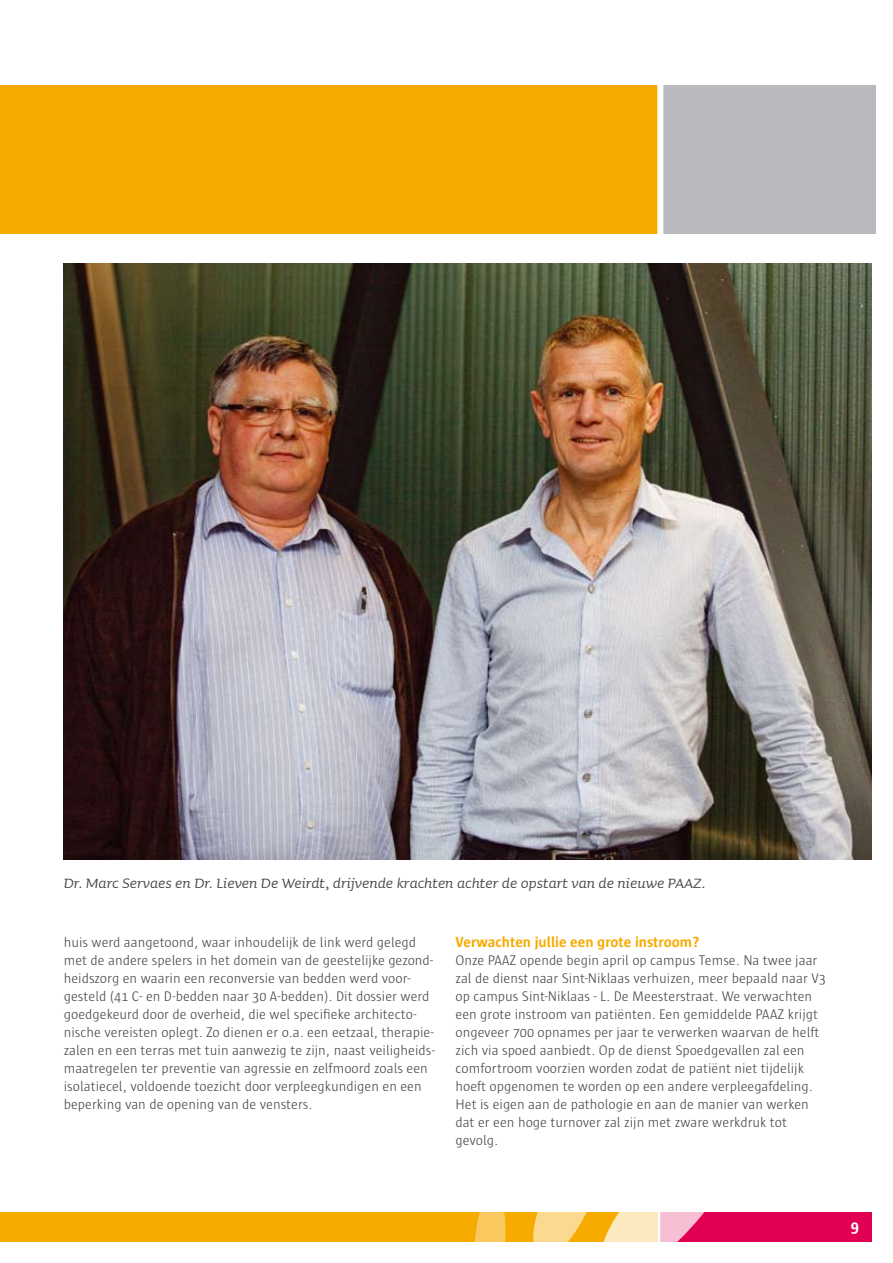
<style>
.page{position:relative;width:893px;height:1263px;background:#fff}
.page>*{position:absolute;margin:0;border:0;box-sizing:border-box;transform-origin:0 0}
.t1{font:italic 18px "Sauna";color:#454347}
.t2{font:700 16.5px "Sun";color:#fff}
.t3{font:700 15px "Sun";color:#f7aa00}
.t4{font:300 14.25px/18px "Sun";color:#454347}
</style>
<div class="page">
<div style="left:659px;top:1212px;width:213px;height:30px;background:#e10053"></div>
<div style="left:0;top:1212px;width:659px;height:30px;background:#f7aa00"></div>
<svg style="left:475px;top:1212px;width:31px;height:30px"></svg>
<svg style="left:533px;top:1212px;width:172px;height:30px"></svg>
<hr style="left:658px;top:1212px;width:2px;height:30px;background:#fff">
<div style="left:0;top:85px;width:663px;height:149px;background:#f7aa00"></div>
<div style="left:663px;top:85px;width:213px;height:149px;background:#b9babd"></div>
<div style="left:657px;top:65px;width:6px;height:186px;background:#fff"></div>
<img style="left:64px;top:264px;width:808px;height:595px">
<p class="t1" style="left:64px;top:871px;width:643px">Dr. Marc Servaes en Dr. Lieven De Weirdt, drijvende krachten achter de opstart van de nieuwe PAAZ.</p>
<p class="t4" style="left:64px;top:933px;width:372px">huis werd aangetoond, waar inhoudelijk de link werd gelegd met de andere spelers in het domein van de geestelijke gezond&shy;heidszorg en waarin een reconversie van bedden werd voor&shy;gesteld (41 C- en D-bedden naar 30 A-bedden). Dit dossier werd goedgekeurd door de overheid, die wel specifieke architecto&shy;nische vereisten oplegt. Zo dienen er o.a. een eetzaal, therapie&shy;zalen en een terras met tuin aanwezig te zijn, naast veiligheids&shy;maatregelen ter preventie van agressie en zelfmoord zoals een isolatiecel, voldoende toezicht door verpleegkundigen en een beperking van de opening van de vensters.</p>
<p class="t3" style="left:455px;top:934px;width:246px">Verwachten jullie een grote instroom?</p>
<p class="t4" style="left:455px;top:951px;width:372px">Onze PAAZ opende begin april op campus Temse. Na twee jaar zal de dienst naar Sint-Niklaas verhuizen, meer bepaald naar V3 op campus Sint-Niklaas - L. De Meesterstraat. We verwachten een grote instroom van patiënten. Een gemiddelde PAAZ krijgt ongeveer 700 opnames per jaar te verwerken waarvan de helft zich via spoed aanbiedt. Op de dienst Spoedgevallen zal een comfortroom voorzien worden zodat de patiënt niet tijdelijk hoeft opgenomen te worden op een andere verpleegafdeling.<br>Het is eigen aan de pathologie en aan de manier van werken dat er een hoge turnover zal zijn met zware werkdruk tot gevolg.</p>
<p class="t2" style="left:851px;top:1218px;width:10px">9</p>
</div>
